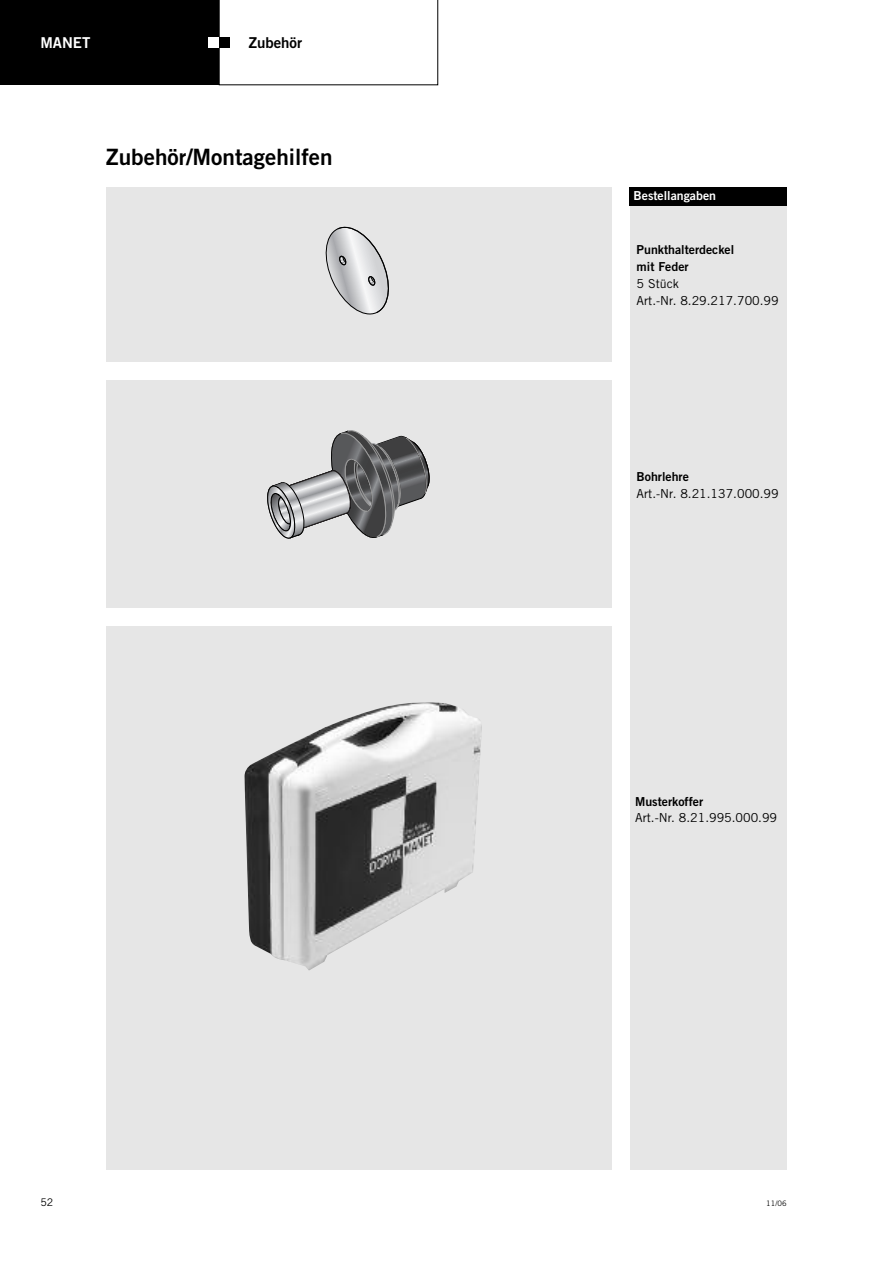
<style>
.page{position:relative;width:893px;height:1263px;background:#fff}
.page>*{position:absolute;margin:0;border:0;box-sizing:border-box;transform-origin:0 0}
.t1{font:22.5px "Trade Gothic Bold Two";color:#000}
.t2{font:15px "Trade Gothic Bold Two";color:#000}
.t3{font:15px "Trade Gothic Bold Two";color:#fff}
.t4{font:12.3px/17px "Trade Gothic";color:#000}
.t5{font:12.3px/17px "Trade Gothic Bold Two";color:#000}
.t6{font:12.3px "Trade Gothic Bold Two";color:#fff}
.t7{font:10.5px "Trade Gothic";color:#000}
.t8{font:7.5px "Trade Gothic";color:#000}
</style>
<div class="page">
<div style="left:106px;top:187px;width:681px;height:982px;background:#e6e6e6"></div>
<div style="left:612px;top:186px;width:17px;height:986px;background:#fff"></div>
<div style="left:629px;top:187px;width:158px;height:19px;background:#000"></div>
<svg style="left:267px;top:430px;width:163px;height:109px"></svg>
<svg style="left:325px;top:226px;width:64px;height:89px"></svg>
<div style="left:104px;top:362px;width:511px;height:17px;background:#fff"></div>
<div style="left:0;top:0;width:219px;height:85px;background:#000"></div>
<svg style="left:219px;top:0;width:219px;height:85px"></svg>
<div style="left:208px;top:37px;width:11px;height:11px;background:#fff"></div>
<div style="left:219px;top:37px;width:11px;height:11px;background:#000"></div>
<img style="left:244px;top:702px;width:238px;height:268px">
<div style="left:106px;top:608px;width:511px;height:17px;background:#fff"></div>
<p class="t3" style="left:40px;top:37px;width:51px">MANET</p>
<p class="t2" style="left:249px;top:37px;width:55px">Zubehör</p>
<h1 class="t1" style="left:106px;top:149px;width:228px">Zubehör/Montagehilfen</h1>
<p class="t6" style="left:634px;top:191px;width:84px">Bestellangaben</p>
<p class="t5" style="left:637px;top:242px;width:99px">Punkthalterdeckel mit Feder</p>
<p class="t4" style="left:637px;top:276px;width:144px">5 Stück<br>Art.-Nr. 8.29.217.700.99</p>
<p class="t5" style="left:637px;top:469px;width:54px">Bohrlehre</p>
<p class="t4" style="left:637px;top:486px;width:144px">Art.-Nr. 8.21.137.000.99</p>
<p class="t5" style="left:635px;top:794px;width:70px">Musterkoffer</p>
<p class="t4" style="left:635px;top:811px;width:144px">Art.-Nr. 8.21.995.000.99</p>
<p class="t7" style="left:40px;top:1198px;width:14px">52</p>
<p class="t8" style="left:766px;top:1200px;width:22px">11/06</p>
</div>
